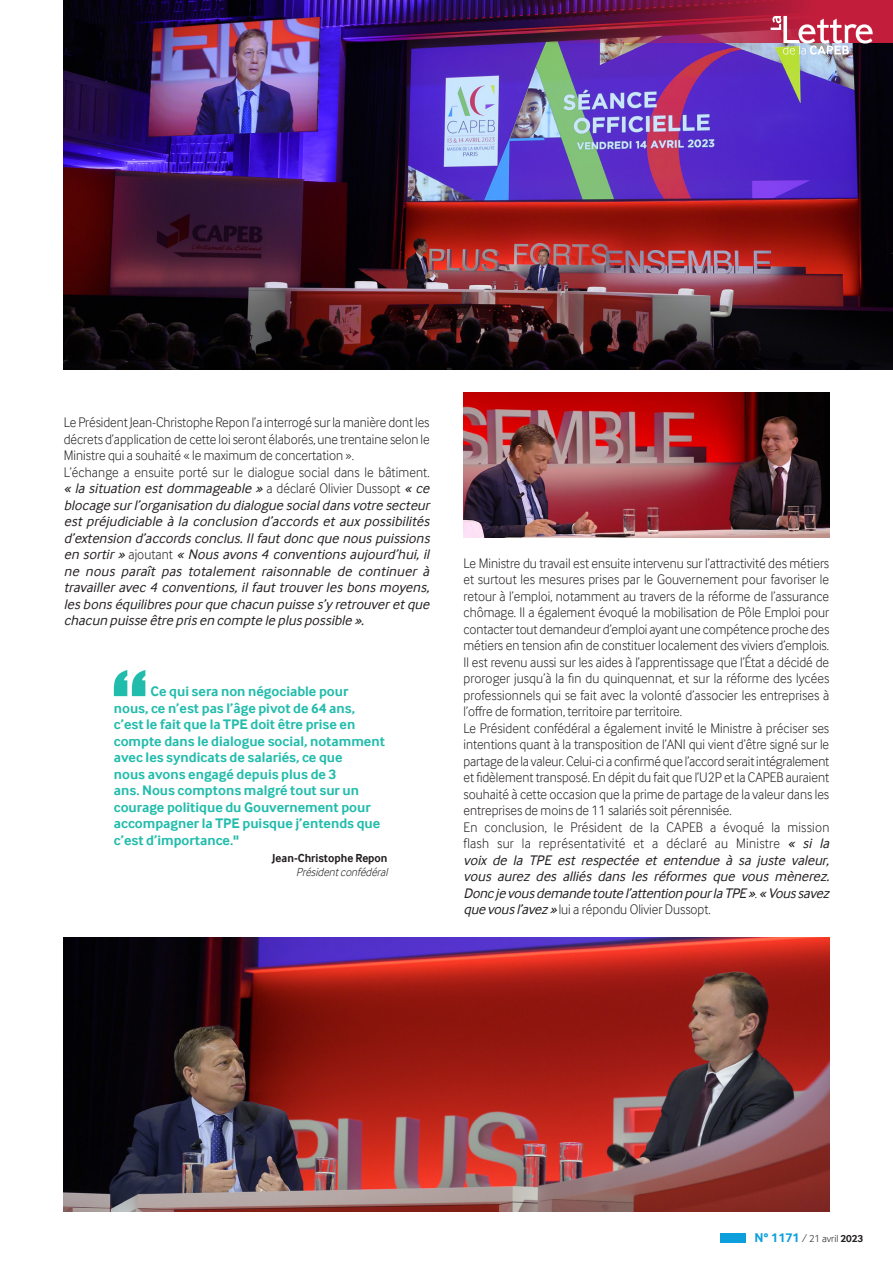
<style>
.page{position:relative;width:893px;height:1263px;background:#fff}
.page>*{position:absolute;margin:0;border:0;box-sizing:border-box;transform-origin:0 0}
.Textes_ok{font:300 14.25px/16.5px "Inter Face";color:#231f20;text-align:justify;scale:.95 1}
.Textes_ok-2{font:italic 14.25px/16.5px "Inter Face";letter-spacing:-.005em;color:#231f20}
.Sous-titres_ACTU{font:700 14.25px/16.5px "Inter Face";color:#22bcac}
.Textes_ok-3{font:700 12px "Inter Face";color:#231f20;scale:.95 1}
.Textes_ok-4{font:italic 300 12px "Inter Face";color:#231f20;scale:.95 1}
.t1{font:300 10.5px "Inter Face";color:#231f20}
.s1{font-weight:300;font-style:normal}
.s2{font-weight:700;font-size:13.05px;color:#0c9fdc}
.s3{font-weight:700}
</style>
<div class="page">
<img style="left:463px;top:393px;width:366px;height:144px">
<img style="left:64px;top:938px;width:765px;height:274px">
<div style="left:721px;top:1233px;width:25px;height:10px;background:#0c9fdc"></div>
<img style="left:64px;top:43px;width:829px;height:327px">
<img style="left:64px;top:0;width:829px;height:43px">
<svg style="left:771px;top:16px;width:102px;height:39px"></svg>
<svg style="left:114px;top:670px;width:31px;height:26px"></svg>
<p class="Textes_ok" style="left:64px;top:414px;width:387px">Le Président Jean-Christophe Repon l’a interrogé sur la manière dont les décrets d’application de cette loi seront élaborés, une trentaine selon le Ministre qui a souhaité « le maximum de concertation ».</p>
<p class="Textes_ok-2" style="left:64px;top:464px;width:371px"><span class="s1">L’échange a ensuite porté sur le dialogue social dans le bâtiment. </span>« la situation estdommageable » <span class="s1">a d é c l a ré O l i v i e r D u s s o p t</span> « ce blocage surl’organisation du dialogue socialdansvotre secteur est préjudiciable à la conclusion d’accords et aux possibilités d’extension d’accordsconclus.Ilfautdonc que nouspuissions en sortir» <span class="s1">a j o u t a n t</span> « Nousavons4 conventionsaujourd’hui,il ne nous paraît pas totalement raisonnable de continuer à travailleravec 4 conventions,ilfauttrouverlesbonsmoyens, lesbonséquilibrespourque chacun puisse s’y retrouveretque chacun puisse être prisen compte le pluspossible ».</p>
<p class="Sous-titres_ACTU" style="left:114px;top:683px;width:273px;text-indent:37px">Ce qui sera non négociable pour nous, ce n’est pas l’âge pivot de 64 ans, c’est le fait que la TPE doit être prise en compte dans le dialogue social, notamment avec les syndicats de salariés, ce que<br>nous avons engagé depuis plus de 3<br>ans. Nous comptons malgré tout sur un courage politique du Gouvernement pour accompagner la TPE puisque j’entends que c’est d’importance."</p>
<p class="Textes_ok-3" style="left:272px;top:851px;width:123px">Jean-Christophe Repon</p>
<p class="Textes_ok-4" style="left:296px;top:865px;width:101px">Présidentconfédéral</p>
<p class="Textes_ok" style="left:463px;top:555px;width:387px">Le Ministre du travail est ensuite intervenu sur l’attractivité des métiers et surtout les mesures prises par le Gouvernement pour favoriser le retour à l’emploi, notamment au travers de la réforme de l’assurance chômage. Il a également évoqué la mobilisation de Pôle Emploi pour contacter tout demandeur d’emploi ayant une compétence proche des métiers en tension afin de constituer localement des viviers d’emplois.<br>Il est revenu aussi sur les aides à l’apprentissage que l’État a décidé de proroger jusqu’à la fin du quinquennat, et sur la réforme des lycées professionnels qui se fait avec la volonté d’associer les entreprises à l’offre de formation, territoire par territoire.</p>
<p class="Textes_ok" style="left:463px;top:720px;width:387px">Le Président confédéral a également invité le Ministre à préciser ses intentions quant à la transposition de l’ANI qui vient d’être signé sur le partage de la valeur. Celui-ci a confirmé que l’accord serait intégralement et fidèlement transposé. En dépit du fait que l’U2P et la CAPEB auraient souhaité à cette occasion que la prime de partage de la valeur dans les entreprises de moins de 11 salariés soit pérennisée.</p>
<p class="Textes_ok-2" style="left:463px;top:819px;width:371px"><span class="s1">En conclusion, le Président de la CAPEB a évoqué la mission flash sur la représentativité et a déclaré au Ministre</span> « si la voix de la TPE est respectée et entendue à sa juste valeur, vous aurez des alliés dans les réformes que vous mènerez.<br>Doncje vousdemande toute l’attention pourlaTPE »<span class="s1">.</span> «Voussavez que vousl’avez»<span class="s1">lui a répondu Olivier Dussopt.</span></p>
<p class="t1" style="left:754px;top:1233px;width:110px"><span class="s2">N° 1171</span> / 21 avril <span class="s3">2023</span></p>
</div>
